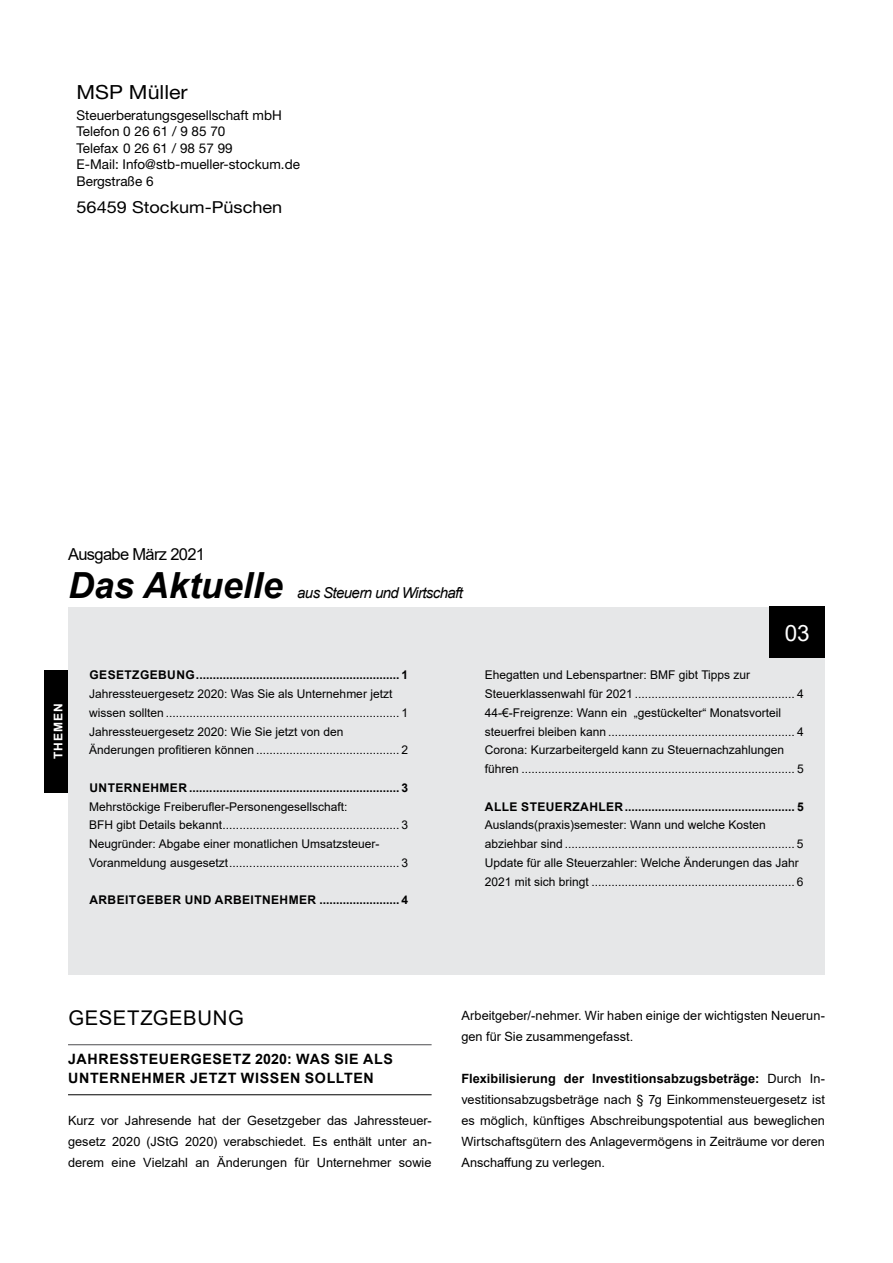
<style>
.page{position:relative;width:893px;height:1263px;background:#fff}
.page>*{position:absolute;margin:0;border:0;box-sizing:border-box;transform-origin:0 0}
.t1{font:italic 700 36px "Arial";color:#000}
.t2{font:22.5px "Arial";color:#fff}
.t3{font:20.25px "Arial";color:#000}
.t4{font:19.5px "Helvetica Neue";color:#000;scale:1.1 1}
.t5{font:16.5px "Helvetica Neue";color:#000;scale:1.1 1}
.t6{font:16.5px "Arial";letter-spacing:-.04em;color:#000}
.t7{font:italic 15px "Arial";letter-spacing:-.04em;color:#000}
.t8{font:700 14.25px/19.5px "Arial";letter-spacing:.045em;color:#000}
.t9{font:13.5px/16.5px "Helvetica Neue";color:#000}
.t10{font:12.75px/21px "Arial";color:#000;text-align:justify}
.t11{font:12px/18.8px "Arial";color:#000}
.t12{font:700 12px "Arial";letter-spacing:.035em;color:#000}
.t13{font:700 12px "Arial";letter-spacing:.085em;color:#fff}
.s1{font-weight:700}
</style>
<div class="page">
<div style="left:68px;top:607px;width:757px;height:367px;background:#e6e7e8"></div>
<hr style="left:68px;top:1044px;width:364px;height:1px;background:#4d4d4f">
<hr style="left:68px;top:1094px;width:364px;height:1px;background:#000">
<div style="left:770px;top:607px;width:55px;height:51px;background:#000"></div>
<div style="left:45px;top:670px;width:23px;height:122px;background:#000"></div>
<h3 class="t4" style="left:77px;top:80px;width:103px">MSP Müller</h3>
<p class="t9" style="left:77px;top:107px;width:225px">Steuerberatungsgesellschaft mbH<br>Telefon 0 26 61 / 9 85 70<br>Telefax 0 26 61 / 98 57 99<br>E-Mail: Info@stb-mueller-stockum.de<br>Bergstraße 6</p>
<h3 class="t5" style="left:77px;top:197px;width:189px">56459 Stockum-Püschen</h3>
<h3 class="t6" style="left:68px;top:543px;width:139px">Ausgabe März 2021</h3>
<h1 class="t1" style="left:68px;top:561px;width:216px">Das Aktuelle</h1>
<p class="t7" style="left:297px;top:583px;width:167px">aus Steuern und Wirtschaft</p>
<p class="t13" style="left:50px;top:759px;width:57px;rotate:-90deg">THEMEN</p>
<p class="t12" style="left:90px;top:667px;width:320px">GESETZGEBUNG ............................................................. 1</p>
<p class="t11" style="left:89px;top:684px;width:320px">Jahressteuergesetz 2020: Was Sie als Unternehmer jetzt wissen sollten ...................................................................... 1<br>Jahressteuergesetz 2020: Wie Sie jetzt von den Änderungen profitieren können ........................................... 2</p>
<p class="t12" style="left:89px;top:779px;width:320px">U NTERNEHMER ............................................................... 3</p>
<p class="t11" style="left:89px;top:797px;width:320px">Mehrstöckige Freiberufler-Personengesellschaft:<br>BFH gibt Details bekannt..................................................... 3<br>Neugründer: Abgabe einer monatlichen Umsatzsteuer-Voranmeldung ausgesetzt................................................... 3</p>
<p class="t12" style="left:89px;top:892px;width:320px">ARBEITGEBER UND ARBEITNEHMER ........................ 4</p>
<h2 class="t2" style="left:785px;top:617px;width:27px">03</h2>
<p class="t11" style="left:485px;top:666px;width:320px">Ehegatten und Lebenspartner: BMF gibt Tipps zur Steuerklassenwahl für 2021 ................................................ 4<br>44-€-Freigrenze: Wann ein „gestückelter“ Monatsvorteil steuerfrei bleiben kann ........................................................ 4<br>Corona: Kurzarbeitergeld kann zu Steuernachzahlungen führen .................................................................................. 5</p>
<p class="t12" style="left:485px;top:798px;width:320px">ALLE STEUERZAHLER................................................... 5</p>
<p class="t11" style="left:485px;top:816px;width:320px">Auslands(praxis)semester: Wann und welche Kosten abziehbar sind ..................................................................... 5<br>Update für alle Steuerzahler: Welche Änderungen das Jahr 2021 mit sich bringt ............................................................. 6</p>
<h3 class="t3" style="left:68px;top:1004px;width:31px">Geset</h3>
<h3 class="t3" style="left:140px;top:1004px;width:29px">zgebung</h3>
<p class="t8" style="left:68px;top:1049px;width:326px">JAHRESSTEUERG ESETZ 2020: WAS SIE ALS<br>UNTERNEHMER J ETZT WISSEN SOLLTEN</p>
<p class="t10" style="left:68px;top:1110px;width:365px">Kurz vor Jahresende hat der Gesetzgeber das Jahressteuer&shy;gesetz 2020 (JStG 2020) verabschiedet. Es enthält unter an&shy;derem eine Vielzahl an Änderungen für Unternehmer sowie</p>
<p class="t10" style="left:461px;top:1005px;width:365px">Arbeitgeber/-nehmer. Wir haben einige der wichtigsten Neuerun&shy;gen für Sie zusammengefasst.</p>
<p class="t10" style="left:461px;top:1068px;width:365px"><span class="s1">FLEXIBILISIERUNG DER INVESTITIONSABZUGSBETRÄGE:</span> Durch In&shy;vestitionsabzugsbeträge nach § 7g Einkommensteuergesetz ist es möglich, künftiges Abschreibungspotential aus beweglichen Wirtschaftsgütern des Anlagevermögens in Zeiträume vor deren Anschaffung zu verlegen.</p>
</div>
